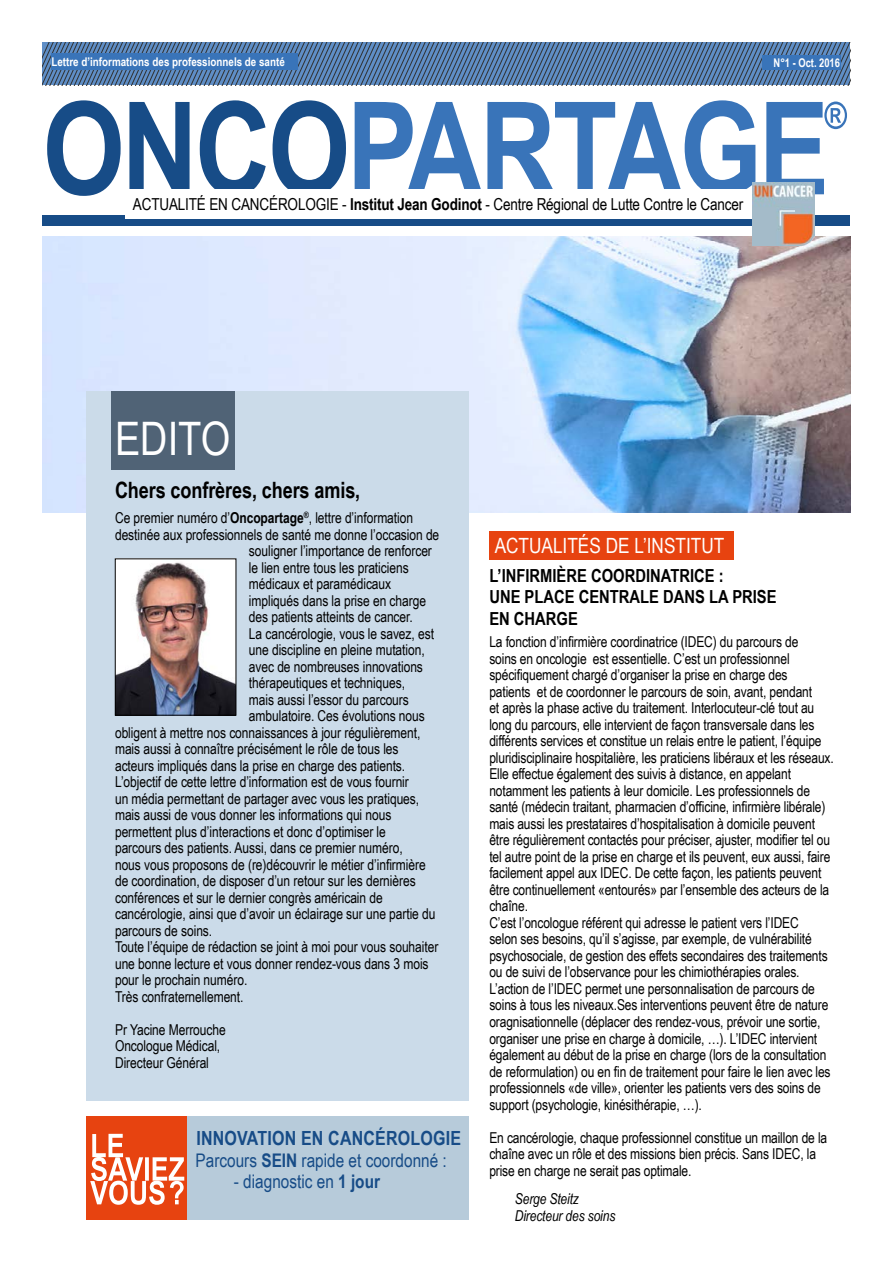
<style>
.page{position:relative;width:893px;height:1263px;background:#fff}
.page>*{position:absolute;margin:0;border:0;box-sizing:border-box;transform-origin:0 0}
.t1{font:700 129px "Arial Narrow";letter-spacing:-.025em;color:#3974b9}
.t2{font:46.2px "Arial Narrow";color:#fff}
.t3{font:700 22.5px "Arial Narrow";letter-spacing:-.005em;color:#000}
.t4{font:21px "Arial Narrow";color:#fff}
.t5{font:700 19.5px "Arial Narrow";letter-spacing:.01em;color:#174c87}
.t6{font:18.75px "Arial Narrow";color:#174c87}
.t7{font:700 18px/21.6px "Arial Narrow";color:#000}
.t8{font:16.5px "Arial Narrow";letter-spacing:-.01em;color:#000}
.t9{font:15px/16.5px "Arial Narrow";letter-spacing:-.01em;color:#000}
.t10{font:italic 15px/16.5px "Arial Narrow";letter-spacing:-.01em;color:#000}
.t11{font:700 12px "Arial Narrow";color:#fff}
.t12{font:700 12px "Arial Narrow";color:#fff;scale:.95 1}
.s1{color:#174c87}
.s2{font-weight:700}
</style>
<div class="page">
<div style="left:86px;top:1116px;width:383px;height:104px;background:#b7cbda"></div>
<div style="left:86px;top:1116px;width:101px;height:104px;background:#e74310"></div>
<img style="left:43px;top:237px;width:807px;height:275px">
<div style="left:86px;top:391px;width:383px;height:710px;background:#cbdbe9"></div>
<div style="left:111px;top:391px;width:123px;height:79px;background:#506376"></div>
<div style="left:489px;top:531px;width:245px;height:29px;background:#e74310"></div>
<svg style="left:43px;top:43px;width:807px;height:42px;background:#5276a0"></svg>
<div style="left:43px;top:215px;width:807px;height:11px;background:#174c87"></div>
<div style="left:762px;top:55px;width:78px;height:14px;background:#3974b9"></div>
<div style="left:51px;top:53px;width:247px;height:16px;background:#3974b9"></div>
<div style="left:125px;top:189px;width:628px;height:29px;background:#fff"></div>
<img style="left:117px;top:561px;width:117px;height:152px">
<div style="left:115px;top:559px;width:121px;height:156px;border:1px solid #000"></div>
<svg style="left:90px;top:1134px;width:94px;height:71px"></svg>
<img style="left:753px;top:183px;width:61px;height:62px">
<svg style="left:824px;top:102px;width:23px;height:27px"></svg>
<p class="t11" style="left:51px;top:54px;width:235px">Lettre d’informations des professionnels de santé</p>
<p class="t12" style="left:774px;top:55px;width:71px">N°1 - Oct. 2016</p>
<h1 class="t1" style="left:42px;top:74px;width:788px"><span class="s1">ONCO</span>PARTAGE</h1>
<p class="t8" style="left:133px;top:195px;width:612px">ACTUALITÉ EN CANCÉROLOGIE - <span class="s2">Institut Jean Godinot</span> - Centre Régional de Lutte Contre le Cancer</p>
<h2 class="t2" style="left:115px;top:412px;width:117px">EDITO</h2>
<h3 class="t3" style="left:115px;top:477px;width:247px">Chers confrères, chers amis,</h3>
<p class="t9" style="left:115px;top:509px;width:300px">Ce premier numéro d’<span class="s2">Oncopartage</span><sup>®</sup>, lettre d’information</p>
<p class="t9" style="left:115px;top:526px;width:326px">destinée aux professionnels de santé me donne l’occasion de</p>
<p class="t9" style="left:249px;top:542px;width:185px">souligner l’importance de renforcer</p>
<p class="t9" style="left:249px;top:559px;width:161px">le lien entre tous les praticiens</p>
<p class="t9" style="left:249px;top:575px;width:144px">médicaux et paramédicaux</p>
<p class="t9" style="left:249px;top:592px;width:179px">impliqués dans la prise en charge</p>
<p class="t9" style="left:249px;top:608px;width:165px">des patients atteints de cancer.</p>
<p class="t9" style="left:249px;top:625px;width:187px">La cancérologie, vous le savez, est</p>
<p class="t9" style="left:249px;top:641px;width:177px">une discipline en pleine mutation,</p>
<p class="t9" style="left:249px;top:658px;width:176px">avec de nombreuses innovations</p>
<p class="t9" style="left:249px;top:674px;width:158px">thérapeutiques et techniques,</p>
<p class="t9" style="left:249px;top:691px;width:161px">mais aussi l’essor du parcours</p>
<p class="t9" style="left:249px;top:707px;width:177px">ambulatoire. Ces évolutions nous</p>
<p class="t9" style="left:115px;top:724px;width:307px">obligent à mettre nos connaissances à jour régulièrement,</p>
<p class="t9" style="left:115px;top:740px;width:285px">mais aussi à connaître précisément le rôle de tous les</p>
<p class="t9" style="left:115px;top:757px;width:292px">acteurs impliqués dans la prise en charge des patients.</p>
<p class="t9" style="left:115px;top:773px;width:295px">L’objectif de cette lettre d’information est de vous fournir</p>
<p class="t9" style="left:115px;top:790px;width:306px">un média permettant de partager avec vous les pratiques,</p>
<p class="t9" style="left:115px;top:806px;width:278px">mais aussi de vous donner les informations qui nous</p>
<p class="t9" style="left:115px;top:823px;width:272px">permettent plus d’interactions et donc d’optimiser le</p>
<p class="t9" style="left:115px;top:839px;width:289px">parcours des patients. Aussi, dans ce premier numéro,</p>
<p class="t9" style="left:115px;top:856px;width:312px">nous vous proposons de (re)découvrir le métier d’infirmière</p>
<p class="t9" style="left:115px;top:872px;width:302px">de coordination, de disposer d’un retour sur les dernières</p>
<p class="t9" style="left:115px;top:889px;width:269px">conférences et sur le dernier congrès américain de</p>
<p class="t9" style="left:115px;top:905px;width:322px">cancérologie, ainsi que d’avoir un éclairage sur une partie du</p>
<p class="t9" style="left:115px;top:922px;width:99px">parcours de soins.</p>
<p class="t9" style="left:115px;top:938px;width:325px">Toute l’équipe de rédaction se joint à moi pour vous souhaiter</p>
<p class="t9" style="left:115px;top:955px;width:315px">une bonne lecture et vous donner rendez-vous dans 3 mois</p>
<p class="t9" style="left:115px;top:971px;width:134px">pour le prochain numéro.</p>
<p class="t9" style="left:115px;top:988px;width:130px">Très confraternellement.</p>
<p class="t9" style="left:115px;top:1021px;width:112px">Pr Yacine Merrouche<br>Oncologue Médical,<br>Directeur Général</p>
<h3 class="t5" style="left:196px;top:1126px;width:266px">INNOVATION EN CANCÉROLOGIE</h3>
<p class="t6" style="left:196px;top:1150px;width:253px">Parcours <span class="s2">SEIN</span> rapide et coordonné :</p>
<p class="t6" style="left:234px;top:1171px;width:148px">- diagnostic en <span class="s2">1 jour</span></p>
<h3 class="t4" style="left:495px;top:533px;width:231px">ACTUALITÉS DE L’INSTITUT</h3>
<p class="t7" style="left:489px;top:564px;width:289px">L’INFIRMIÈRE COORDINATRICE :<br>UNE PLACE CENTRALE DANS LA PRISE<br>EN CHARGE</p>
<p class="t9" style="left:489px;top:634px;width:346px">La fonction d’infirmière coordinatrice (IDEC) du parcours de<br>soins en oncologie est essentielle. C’est un professionnel spécifiquement chargé d’organiser la prise en charge des<br>patients et de coordonner le parcours de soin, avant, pendant<br>et après la phase active du traitement. Interlocuteur-clé tout au long du parcours, elle intervient de façon transversale dans les différents services et constitue un relais entre le patient, l’équipe pluridisciplinaire hospitalière, les praticiens libéraux et les réseaux.<br>Elle effectue également des suivis à distance, en appelant notamment les patients à leur domicile. Les professionnels de santé (médecin traitant, pharmacien d’officine, infirmière libérale) mais aussi les prestataires d’hospitalisation à domicile peuvent être régulièrement contactés pour préciser, ajuster, modifier tel ou tel autre point de la prise en charge et ils peuvent, eux aussi, faire facilement appel aux IDEC. De cette façon, les patients peuvent être continuellement «entourés» par l’ensemble des acteurs de la chaîne.<br>C’est l’oncologue référent qui adresse le patient vers l’IDEC<br>selon ses besoins, qu’il s’agisse, par exemple, de vulnérabilité psychosociale, de gestion des effets secondaires des traitements ou de suivi de l’observance pour les chimiothérapies orales.<br>L’action de l’IDEC permet une personnalisation de parcours de soins à tous les niveaux.Ses interventions peuvent être de nature oragnisationnelle (déplacer des rendez-vous, prévoir une sortie, organiser une prise en charge à domicile, …). L’IDEC intervient également au début de la prise en charge (lors de la consultation de reformulation) ou en fin de traitement pour faire le lien avec les professionnels «de ville», orienter les patients vers des soins de support (psychologie, kinésithérapie, …).</p>
<p class="t9" style="left:489px;top:1129px;width:339px">En cancérologie, chaque professionnel constitue un maillon de la chaîne avec un rôle et des missions bien précis. Sans IDEC, la prise en charge ne serait pas optimale.</p>
<p class="t10" style="left:515px;top:1190px;width:102px">Serge Steitz<br>Directeur des soins</p>
</div>
